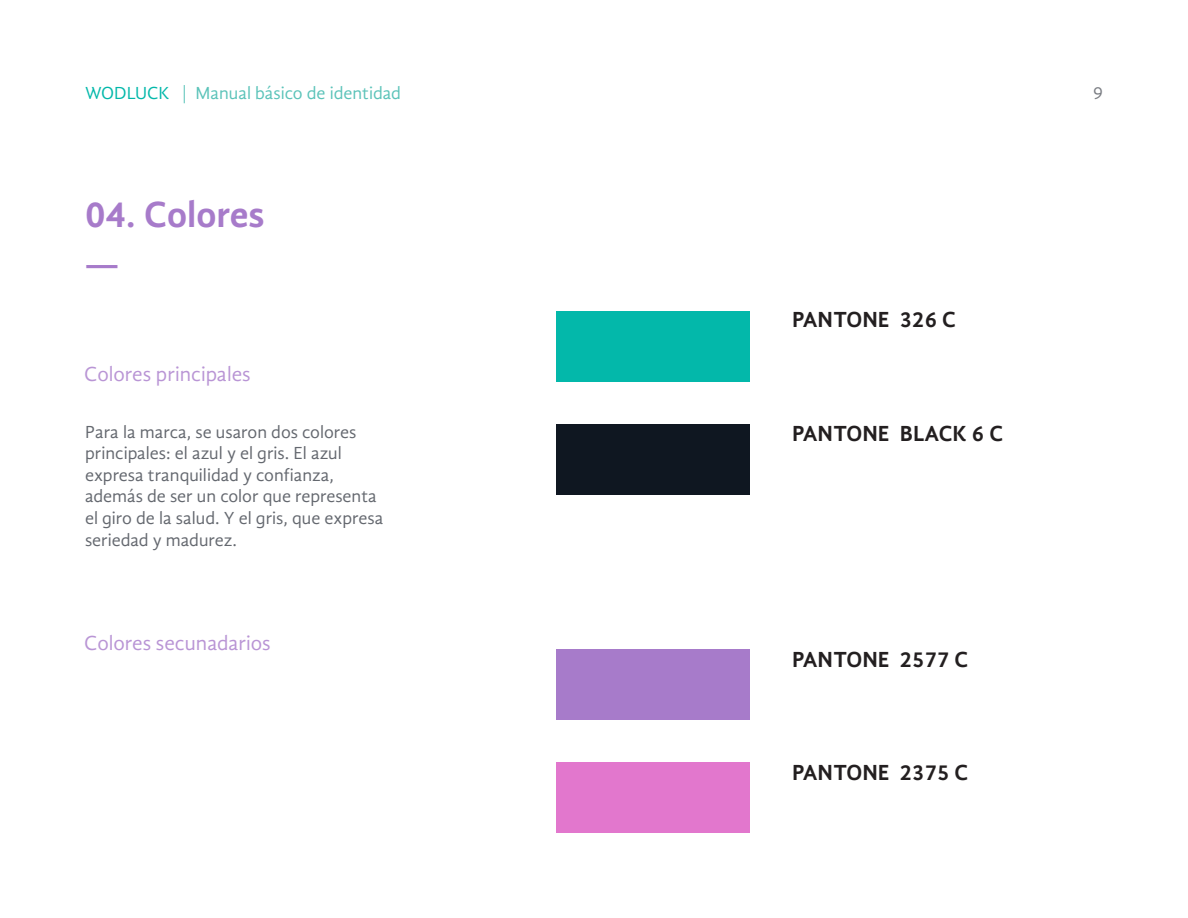
<style>
.page{position:relative;width:1188px;height:918px;background:#fff}
.page>*{position:absolute;margin:0;border:0;box-sizing:border-box;transform-origin:0 0}
.t1{font:700 37.5px/49.5px "Gandhi Sans";color:#a77bca}
.t2{font:700 22.5px "Gandhi Sans";color:#231f20}
.t3{font:21px "Gandhi Sans";color:#b995d5}
.t4{font:18px/21.6px "Gandhi Sans";color:#64686f}
.t5{font:18px "Gandhi Sans";color:#5bc3b9}
.t6{font:18px "Gandhi Sans";color:#7a7d83}
.s1{color:#03b8aa}
</style>
<div class="page">
<div style="left:556px;top:311px;width:193px;height:70px;background:#03b8aa"></div>
<div style="left:556px;top:763px;width:193px;height:70px;background:#e277cd"></div>
<div style="left:556px;top:424px;width:193px;height:70px;background:#0f1721"></div>
<div style="left:556px;top:650px;width:193px;height:70px;background:#a77bca"></div>
<p class="t5" style="left:85px;top:83px;width:317px"><span class="s1">WODLUCK</span> | Manual básico de identidad</p>
<p class="t6" style="left:1093px;top:83px;width:11px">9</p>
<h1 class="t1" style="left:85px;top:189px;width:181px">04. Colores —</h1>
<p class="t3" style="left:84px;top:362px;width:168px">Colores principales</p>
<p class="t4" style="left:85px;top:421px;width:300px">Para la marca, se usaron dos colores principales: el azul y el gris. El azul expresa tranquilidad y confianza, además de ser un color que representa el giro de la salud. Y el gris, que expresa seriedad y madurez.</p>
<p class="t3" style="left:84px;top:631px;width:188px">Colores secunadarios</p>
<p class="t2" style="left:792px;top:307px;width:165px">PANTONE 326 C</p>
<p class="t2" style="left:792px;top:420px;width:213px">PANTONE BLACK 6 C</p>
<p class="t2" style="left:792px;top:646px;width:178px">PANTONE 2577 C</p>
<p class="t2" style="left:792px;top:759px;width:178px">PANTONE 2375 C</p>
</div>
